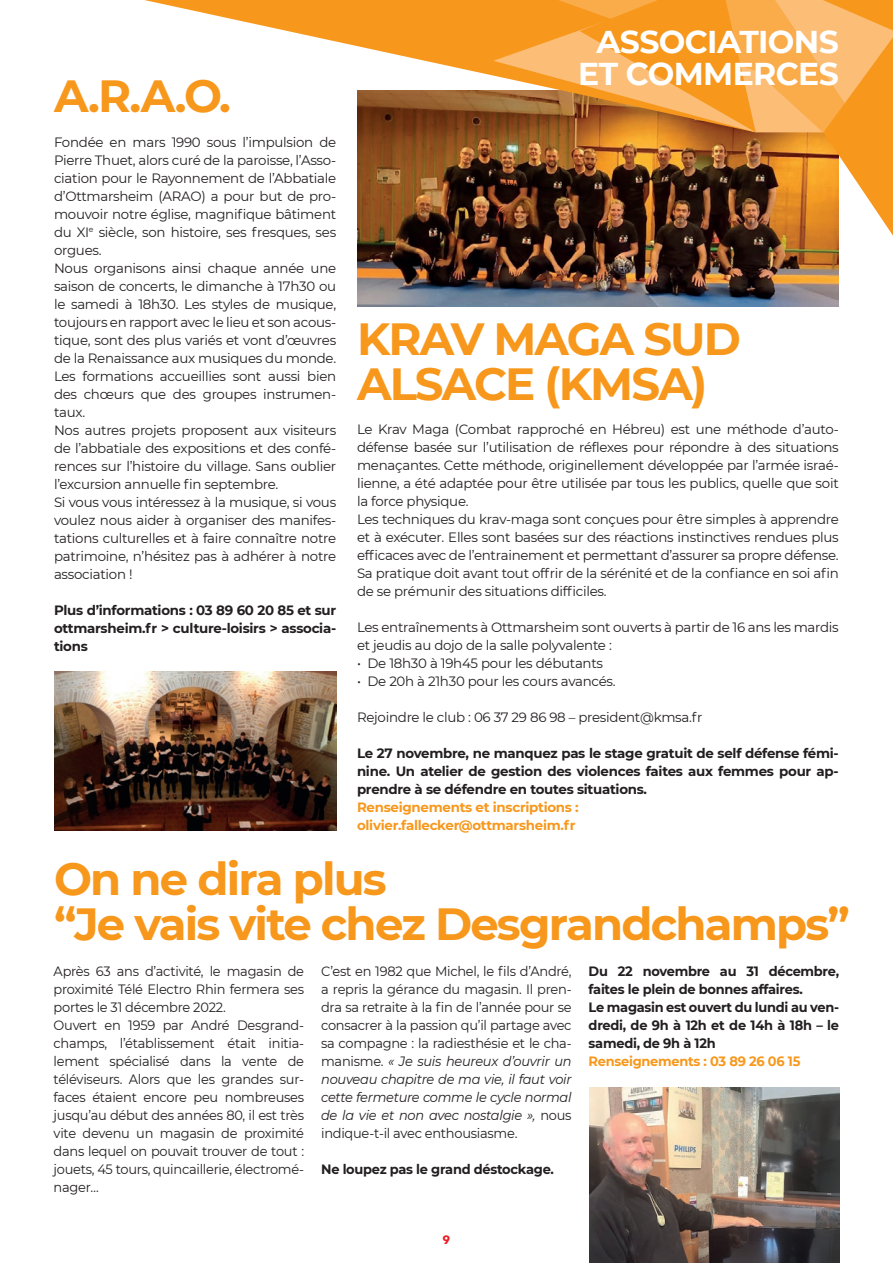
<style>
.page{position:relative;width:893px;height:1263px;background:#fff}
.page>*{position:absolute;margin:0;border:0;box-sizing:border-box;transform-origin:0 0}
.t1{font:700 45px/45px "Montserrat";letter-spacing:-.04em;color:#f7981d}
.t2{font:700 31.5px/31.5px "Montserrat";letter-spacing:-.02em;color:#fff;text-align:center}
.t3{font:13.5px/18px "Montserrat";letter-spacing:-.02em;color:#231f20}
.t4{font:13.5px/18px "Montserrat";letter-spacing:-.02em;color:#231f20;scale:.96 1}
.t5{font:700 13.5px/18px "Montserrat";letter-spacing:-.02em;color:#231f20;text-align:justify}
.t6{font:700 13.5px/18px "Montserrat";letter-spacing:-.02em;color:#231f20;scale:.96 1}
.t7{font:700 13.5px/18px "Montserrat";letter-spacing:-.02em;color:#f7981d}
.t8{font:700 13.5px "Montserrat";letter-spacing:-.02em;color:#f7981d;scale:.96 1}
.t9{font:700 12px "Avenir Next LT Pro";color:#ee1d23}
.s1{font-style:italic}
</style>
<div class="page">
<img style="left:357px;top:132px;width:482px;height:174px">
<svg style="left:144px;top:0;width:349px;height:132px"></svg>
<img style="left:493px;top:0;width:400px;height:236px">
<img style="left:54px;top:671px;width:282px;height:159px">
<img style="left:590px;top:1088px;width:249px;height:175px">
<h1 class="t1" style="left:54px;top:71px;width:179px">A.R.A.O.</h1>
<p class="t3" style="left:54px;top:132px;width:284px">Fondée en mars 1990 sous l’impulsion de Pierre Thuet, alors curé de la paroisse, l’Asso&shy;ciation pour le Rayonnement de l’Abbatiale d’Ottmarsheim (ARAO) a pour but de pro&shy;mouvoir notre église, magnifique bâtiment du XI<sup>e</sup> siècle, son histoire, ses fresques, ses orgues.<br>Nous organisons ainsi chaque année une saison de concerts, le dimanche à 17h30 ou le samedi à 18h30. Les styles de musique, toujours en rapport avec le lieu et son acous&shy;tique, sont des plus variés et vont d’œuvres de la Renaissance aux musiques du monde.<br>Les formations accueillies sont aussi bien des chœurs que des groupes instrumen&shy;taux.<br>Nos autres projets proposent aux visiteurs de l’abbatiale des expositions et des confé&shy;rences sur l’histoire du village. Sans oublier l’excursion annuelle fin septembre.<br>Si vous vous intéressez à la musique, si vous voulez nous aider à organiser des manifes&shy;tations culturelles et à faire connaître notre patrimoine, n’hésitez pas à adhérer à notre association !</p>
<p class="t5" style="left:54px;top:600px;width:284px">Plus d’informations : 03 89 60 20 85 et sur ottmarsheim.fr &gt; culture-loisirs &gt; associa&shy;tions</p>
<h2 class="t2" style="left:578px;top:24px;width:262px">ASSOCIATIONS<br>ET COMMERCES</h2>
<h1 class="t1" style="left:357px;top:314px;width:386px">KRAV MAGA SUD<br>ALSACE (KMSA)</h1>
<p class="t3" style="left:357px;top:420px;width:483px">Le Krav Maga (Combat rapproché en Hébreu) est une méthode d’auto&shy;défense basée sur l’utilisation de réflexes pour répondre à des situations menaçantes. Cette méthode, originellement développée par l’armée israé&shy;lienne, a été adaptée pour être utilisée par tous les publics, quelle que soit la force physique.<br>Les techniques du krav-maga sont conçues pour être simples à apprendre et à exécuter. Elles sont basées sur des réactions instinctives rendues plus efficaces avec de l’entrainement et permettant d’assurer sa propre défense.<br>Sa pratique doit avant tout offrir de la sérénité et de la confiance en soi afin de se prémunir des situations difficiles.</p>
<p class="t3" style="left:357px;top:618px;width:483px">Les entraînements à Ottmarsheim sont ouverts à partir de 16 ans les mardis et jeudis au dojo de la salle polyvalente :</p>
<p class="t3" style="left:357px;top:654px;width:248px">• De 18h30 à 19h45 pour les débutants</p>
<p class="t3" style="left:357px;top:672px;width:260px">• De 20h à 21h30 pour les cours avancés.</p>
<p class="t3" style="left:357px;top:708px;width:347px">Rejoindre le club : 06 37 29 86 98 – president@kmsa.fr</p>
<p class="t5" style="left:357px;top:744px;width:483px">Le 27 novembre, ne manquez pas le stage gratuit de self défense fémi&shy;nine. Un atelier de gestion des violences faites aux femmes pour ap&shy;prendre à se défendre en toutes situations.</p>
<p class="t7" style="left:357px;top:798px;width:223px">Renseignements et inscriptions : olivier.fallecker@ottmarsheim.fr</p>
<h1 class="t1" style="left:54px;top:854px;width:797px">On ne dira plus<br>“Je vais vite chez Desgrandchamps”</h1>
<p class="t4" style="left:54px;top:961px;width:262px">Après 63 ans d’activité, le magasin de proximité Télé Electro Rhin fermera ses portes le 31 décembre 2022.<br>Ouvert en 1959 par André Desgrand&shy;champs, l’établissement était initia&shy;lement spécialisé dans la vente de téléviseurs. Alors que les grandes sur&shy;faces étaient encore peu nombreuses jusqu’au début des années 80, il est très vite devenu un magasin de proximité dans lequel on pouvait trouver de tout : jouets, 45 tours, quincaillerie, électromé&shy;nager…</p>
<p class="t4" style="left:321px;top:961px;width:262px;text-align:justify">C’est en 1982 que Michel, le fils d’André, a repris la gérance du magasin. Il pren&shy;dra sa retraite à la fin de l’année pour se consacrer à la passion qu’il partage avec sa compagne : la radiesthésie et le cha&shy;manisme. <span class="s1">« Je suis heureux d’ouvrir un nouveau chapitre de ma vie, il faut voir cette fermeture comme le cycle normal de la vie et non avec nostalgie »,</span> nous indique-t-il avec enthousiasme.</p>
<p class="t6" style="left:321px;top:1159px;width:244px">Ne loupez pas le grand déstockage.</p>
<p class="t9" style="left:442px;top:1232px;width:9px">9</p>
<p class="t6" style="left:589px;top:961px;width:262px">Du 22 novembre au 31 décembre, faites le plein de bonnes affaires.<br>Le magasin est ouvert du lundi au ven&shy;dredi, de 9h à 12h et de 14h à 18h – le samedi, de 9h à 12h</p>
<p class="t8" style="left:589px;top:1051px;width:222px">Renseignements : 03 89 26 06 15</p>
</div>
